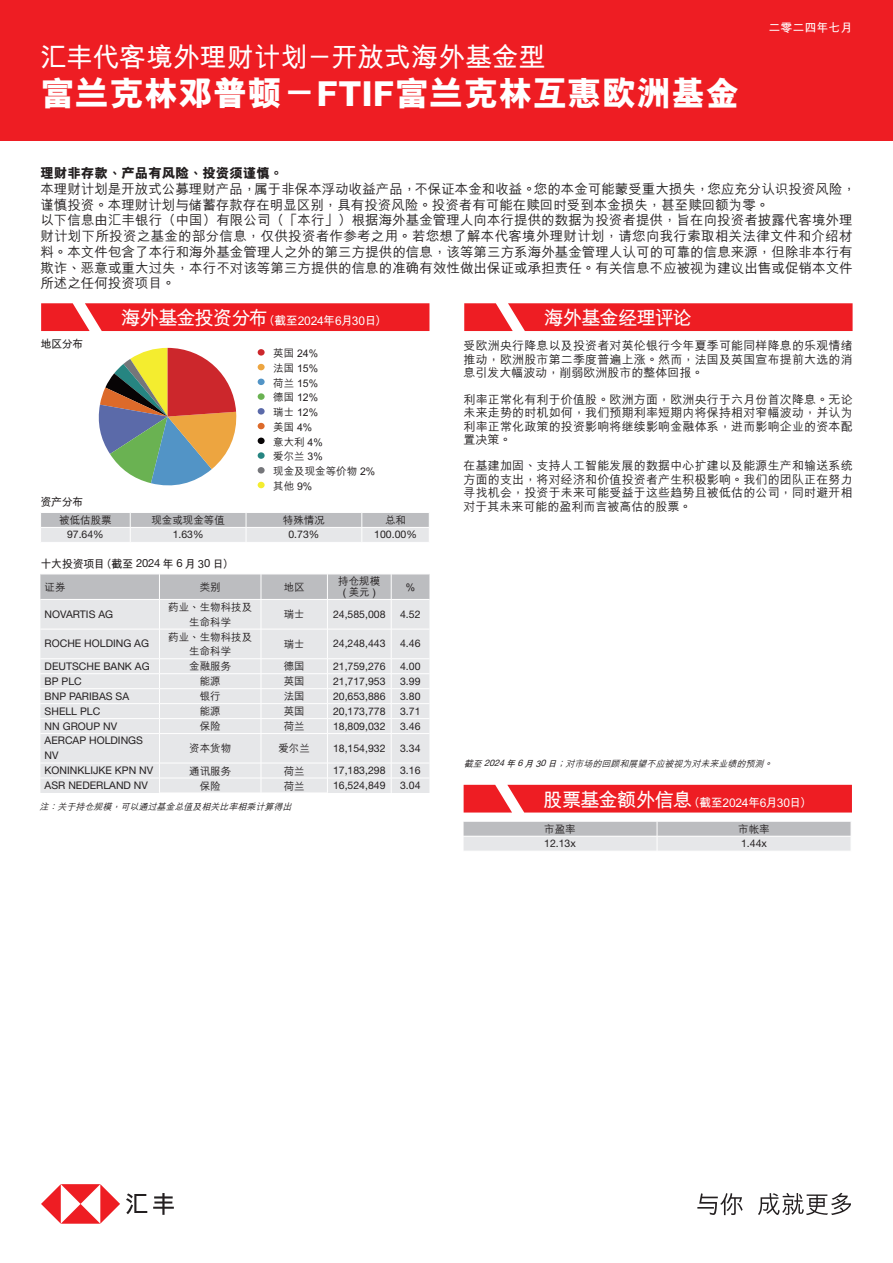
<style>
.page{position:relative;width:893px;height:1263px;background:#fff}
.page>*{position:absolute;margin:0;border:0;box-sizing:border-box;transform-origin:0 0}
.t1{font:800 34.5px "M Hei HKS";color:#fff}
.t2{font:700 27px "M Hei HKS";letter-spacing:-.005em;color:#fff}
.t3{font:700 19.5px "M Hei HKS";letter-spacing:-.06em;color:#fff}
.t4{font:500 13.5px/15.8px "M Hei HKS";letter-spacing:.005em;color:#231f20}
.t5{font:800 13.5px "M Hei HKS";color:#231f20}
.C_comment{font:500 12px/13.5px "M Hei HKS";letter-spacing:.015em;color:#231f20;text-align:justify}
.t6{font:700 12px "M Hei HKS";letter-spacing:-.02em;color:#fff}
.t7{font:700 12px "M Hei HKS";color:#fff}
.E_copy1{font:700 11.25px "M Hei HKS";letter-spacing:-.045em;color:#231f20}
.E_copy_chart{font:10.5px/14.7px "Helvetica Neue LT Std";color:#231f20}
.E_copy_chart-2{font:500 10.5px/14.7px "M Hei HKS";color:#231f20;text-align:center}
.C_copy_chart{font:500 10.5px "M Hei HKS";color:#231f20}
.C_copy2{font:italic 500 9px "M Hei HKS";color:#231f20}
.s1{font-size:19.5px}
.s2{font-family:"Helvetica Neue LT Std";font-weight:400}
.s3{font-weight:700}
</style>
<div class="page">
<svg style="left:41px;top:1184px;width:79px;height:40px"></svg>
<svg style="left:126px;top:1193px;width:21px;height:21px"></svg>
<svg style="left:153px;top:1193px;width:21px;height:22px"></svg>
<svg style="left:697px;top:1193px;width:46px;height:22px"></svg>
<svg style="left:758px;top:1193px;width:93px;height:22px"></svg>
<div style="left:0;top:0;width:893px;height:141px;background:#ee1d23"></div>
<div style="left:464px;top:785px;width:388px;height:27px;background:#ee1d23"></div>
<svg style="left:463px;top:821px;width:388px;height:30px;background:#d4d5d7"></svg>
<svg style="left:464px;top:303px;width:389px;height:28px;background:#ee262c"></svg>
<svg style="left:41px;top:303px;width:388px;height:28px;background:#ee262c"></svg>
<svg style="left:41px;top:513px;width:388px;height:29px;background:#d3d4d6"></svg>
<svg style="left:40px;top:574px;width:389px;height:219px;background:#e2e3e5"></svg>
<div style="left:258px;top:452px;width:7px;height:7px;background:#268581;border-radius:50%"></div>
<div style="left:258px;top:438px;width:7px;height:6px;background:#070405;border-radius:50%"></div>
<div style="left:258px;top:423px;width:7px;height:6px;background:#dc6a2a;border-radius:50%"></div>
<div style="left:258px;top:408px;width:7px;height:7px;background:#5b6aa9;border-radius:50%"></div>
<div style="left:258px;top:393px;width:7px;height:7px;background:#6ab252;border-radius:50%"></div>
<div style="left:258px;top:379px;width:7px;height:6px;background:#5294c6;border-radius:50%"></div>
<div style="left:258px;top:467px;width:7px;height:6px;background:#75767a;border-radius:50%"></div>
<div style="left:258px;top:482px;width:7px;height:6px;background:#f4ed2f;border-radius:50%"></div>
<div style="left:258px;top:349px;width:7px;height:7px;background:#cc272c;border-radius:50%"></div>
<div style="left:258px;top:364px;width:7px;height:6px;background:#eda540;border-radius:50%"></div>
<svg style="left:98px;top:348px;width:139px;height:138px"></svg>
<h2 class="t2" style="left:40px;top:37px;width:506px">匯丰代客境外理財計划－開放式海外基金型</h2>
<h1 class="t1" style="left:40px;top:70px;width:701px">富蘭克林鄧普頓－FTIF富蘭克林互惠歐洲基金</h1>
<p class="t7" style="left:769px;top:19px;width:85px">二零二四年七月</p>
<p class="t5" style="left:40px;top:164px;width:245px">理財非存款、產品有風險、投資須謹慎。</p>
<p class="t4" style="left:40px;top:180px;width:817px">本理財計劃是開放式公募理財產品，屬於非保本浮動收益產品，不保證本金和收益。您的本金可能蒙受重大損失，您應充分認識投資風險，謹慎投資。本理財計劃與儲蓄存款存在明顯區別，具有投資風險。投資者有可能在贖回時受到本金損失，甚至贖回額為零。<br>以下信息由匯豐銀行（中國）有限公司（「本行」）根據海外基金管理人向本行提供的數據為投資者提供，旨在向投資者披露代客境外理財計劃下所投資之基金的部分信息，僅供投資者作參考之用。若您想了解本代客境外理財計劃，請您向我行索取相關法律文件和介紹材料。本文件包含了本行和海外基金管理人之外的第三方提供的信息，該等第三方系海外基金管理人認可的可靠的信息來源，但除非本行有欺詐、惡意或重大過失，本行不對該等第三方提供的信息的準確有效性做出保證或承擔責任。有關信息不應被視為建議出售或促銷本文件所述之任何投資項目。</p>
<p class="E_copy1" style="left:40px;top:336px;width:44px">地區分布</p>
<p class="E_copy1" style="left:40px;top:493px;width:45px">資產分布</p>
<p class="t6" style="left:121px;top:312px;width:268px"><span class="s1">海外基金投資分布</span>（截至2024年6月30日）</p>
<p class="t3" style="left:544px;top:303px;width:150px">海外基金经理評論</p>
<p class="E_copy_chart-2" style="left:273px;top:345px;width:46px">英國 24%</p>
<p class="E_copy_chart-2" style="left:273px;top:360px;width:46px">法國 15%</p>
<p class="E_copy_chart-2" style="left:273px;top:375px;width:46px">荷蘭 15%</p>
<p class="E_copy_chart-2" style="left:273px;top:389px;width:46px">德國 12%</p>
<p class="E_copy_chart-2" style="left:273px;top:404px;width:46px">瑞士 12%</p>
<p class="E_copy_chart-2" style="left:273px;top:419px;width:41px">美國 4%</p>
<p class="E_copy_chart-2" style="left:273px;top:434px;width:51px">意大利 4%</p>
<p class="E_copy_chart-2" style="left:273px;top:448px;width:51px">愛爾蘭 3%</p>
<p class="E_copy_chart-2" style="left:273px;top:463px;width:104px">現金及現金等價物 2%</p>
<p class="E_copy_chart-2" style="left:273px;top:478px;width:41px">其他 9%</p>
<p class="C_comment" style="left:463px;top:338px;width:391px">受歐洲央行降息以及投資者對英倫銀行今年夏季可能同樣降息的樂觀情緒推動，歐洲股市第二季度普遍上漲。然而，法國及英國宣佈提前大選的消息引發大幅波動，削弱歐洲股市的整體回報。</p>
<p class="C_comment" style="left:463px;top:391px;width:391px">利率正常化有利於價值股。歐洲方面，歐洲央行於六月份首次降息。無論未來走勢的時機如何，我們預期利率短期內將保持相對窄幅波動，並認為利率正常化政策的投資影響將繼續影響金融體系，進而影響企業的資本配置決策。</p>
<p class="C_comment" style="left:463px;top:458px;width:391px">在基建加固、支持人工智能發展的數據中心擴建以及能源生產和輸送系統方面的支出，將對經濟和價值投資者產生積極影響。我們的團隊正在努力尋找機會，投資於未來可能受益於這些趨勢且被低估的公司，同時避開相對於其未來可能的盈利而言被高估的股票。</p>
<p class="C_copy_chart" style="left:59px;top:512px;width:54px">被低估股票</p>
<p class="C_copy_chart" style="left:151px;top:512px;width:75px">現金或現金等值</p>
<p class="C_copy_chart" style="left:283px;top:512px;width:43px">特殊情況</p>
<p class="C_copy_chart" style="left:385px;top:512px;width:22px">總和</p>
<p class="E_copy_chart" style="left:67px;top:527px;width:38px">97.64%</p>
<p class="E_copy_chart" style="left:173px;top:527px;width:32px">1.63%</p>
<p class="E_copy_chart" style="left:288px;top:527px;width:32px">0.73%</p>
<p class="E_copy_chart" style="left:374px;top:527px;width:44px">100.00%</p>
<p class="E_copy1" style="left:40px;top:555px;width:195px">十大投資項目（截至 <span class="s2">2024</span> 年 <span class="s2">6</span> 月 3<span class="s2">0</span> 日）</p>
<p class="C_copy_chart" style="left:45px;top:579px;width:23px">證券</p>
<p class="C_copy_chart" style="left:200px;top:579px;width:22px">類別</p>
<p class="C_copy_chart" style="left:284px;top:579px;width:22px">地區</p>
<p class="C_copy_chart" style="left:338px;top:574px;width:43px">持倉規模</p>
<p class="C_copy_chart" style="left:343px;top:584px;width:35px">(美元)</p>
<p class="C_copy_chart" style="left:406px;top:579px;width:11px">%</p>
<p class="E_copy_chart" style="left:45px;top:606px;width:70px">NOVARTIS AG</p>
<p class="E_copy_chart-2" style="left:168px;top:599px;width:85px">藥業、生物科技及生命科學</p>
<p class="E_copy_chart-2" style="left:284px;top:606px;width:22px">瑞士</p>
<p class="E_copy_chart" style="left:333px;top:606px;width:54px">24,585,008</p>
<p class="E_copy_chart" style="left:400px;top:606px;width:22px">4.52</p>
<p class="E_copy_chart" style="left:45px;top:636px;width:106px">ROCHE HOLDING AG</p>
<p class="E_copy_chart-2" style="left:168px;top:629px;width:85px">藥業、生物科技及生命科學</p>
<p class="E_copy_chart-2" style="left:284px;top:636px;width:22px">瑞士</p>
<p class="E_copy_chart" style="left:333px;top:636px;width:54px">24,248,443</p>
<p class="E_copy_chart" style="left:400px;top:636px;width:22px">4.46</p>
<p class="E_copy_chart" style="left:45px;top:658px;width:106px">DEUTSCHE BANK AG</p>
<p class="E_copy_chart-2" style="left:189px;top:658px;width:43px">金融服務</p>
<p class="E_copy_chart-2" style="left:284px;top:658px;width:22px">德國</p>
<p class="E_copy_chart" style="left:333px;top:658px;width:54px">21,759,276</p>
<p class="E_copy_chart" style="left:400px;top:658px;width:22px">4.00</p>
<p class="E_copy_chart" style="left:45px;top:673px;width:39px">BP PLC</p>
<p class="E_copy_chart-2" style="left:200px;top:673px;width:22px">能源</p>
<p class="E_copy_chart-2" style="left:284px;top:673px;width:22px">英國</p>
<p class="E_copy_chart" style="left:333px;top:673px;width:54px">21,717,953</p>
<p class="E_copy_chart" style="left:400px;top:673px;width:22px">3.99</p>
<p class="E_copy_chart" style="left:45px;top:688px;width:86px">BNP PARIBAS SA</p>
<p class="E_copy_chart-2" style="left:200px;top:688px;width:22px">銀行</p>
<p class="E_copy_chart-2" style="left:284px;top:688px;width:22px">法國</p>
<p class="E_copy_chart" style="left:333px;top:688px;width:54px">20,653,886</p>
<p class="E_copy_chart" style="left:400px;top:688px;width:22px">3.80</p>
<p class="E_copy_chart" style="left:45px;top:703px;width:57px">SHELL PLC</p>
<p class="E_copy_chart-2" style="left:200px;top:703px;width:22px">能源</p>
<p class="E_copy_chart-2" style="left:284px;top:703px;width:22px">英國</p>
<p class="E_copy_chart" style="left:333px;top:703px;width:54px">20,173,778</p>
<p class="E_copy_chart" style="left:400px;top:703px;width:22px">3.71</p>
<p class="E_copy_chart" style="left:45px;top:718px;width:74px">NN GROUP NV</p>
<p class="E_copy_chart-2" style="left:200px;top:718px;width:22px">保險</p>
<p class="E_copy_chart-2" style="left:284px;top:718px;width:22px">荷蘭</p>
<p class="E_copy_chart" style="left:333px;top:718px;width:54px">18,809,032</p>
<p class="E_copy_chart" style="left:400px;top:718px;width:22px">3.46</p>
<p class="E_copy_chart" style="left:45px;top:733px;width:100px">AERCAP HOLDINGS<br>NV</p>
<p class="E_copy_chart-2" style="left:189px;top:740px;width:43px">資本貨物</p>
<p class="E_copy_chart-2" style="left:278px;top:740px;width:33px">愛爾蘭</p>
<p class="E_copy_chart" style="left:333px;top:740px;width:54px">18,154,932</p>
<p class="E_copy_chart" style="left:400px;top:740px;width:22px">3.34</p>
<p class="E_copy_chart" style="left:45px;top:763px;width:110px">KONINKLIJKE KPN NV</p>
<p class="E_copy_chart-2" style="left:189px;top:762px;width:43px">通訊服務</p>
<p class="E_copy_chart-2" style="left:284px;top:762px;width:22px">荷蘭</p>
<p class="E_copy_chart" style="left:333px;top:763px;width:54px">17,183,298</p>
<p class="E_copy_chart" style="left:400px;top:763px;width:22px">3.16</p>
<p class="E_copy_chart" style="left:45px;top:778px;width:105px">ASR NEDERLAND NV</p>
<p class="E_copy_chart-2" style="left:200px;top:777px;width:22px">保險</p>
<p class="E_copy_chart-2" style="left:284px;top:777px;width:22px">荷蘭</p>
<p class="E_copy_chart" style="left:333px;top:778px;width:54px">16,524,849</p>
<p class="E_copy_chart" style="left:400px;top:778px;width:22px">3.04</p>
<p class="C_copy2" style="left:39px;top:800px;width:257px">註：關於持倉規模，可以通過基金總值及相關比率相乘計算得出</p>
<p class="C_copy2" style="left:464px;top:757px;width:313px">截至 <span class="s2">2024</span> <span class="s3">年</span> <span class="s2">6</span> <span class="s3">月 3</span><span class="s2">0</span> <span class="s3">日</span>；對市場的回顧和展望不應被視為對未來業績的預測。</p>
<p class="t6" style="left:543px;top:793px;width:270px"><span class="s1">股票基金額外信息</span>（截至2024年6月30日）</p>
<p class="C_copy_chart" style="left:544px;top:821px;width:33px">市盈率</p>
<p class="C_copy_chart" style="left:738px;top:821px;width:33px">市帳率</p>
<p class="E_copy_chart" style="left:544px;top:836px;width:33px">12.13x</p>
<p class="E_copy_chart" style="left:741px;top:836px;width:27px">1.44x</p>
</div>
